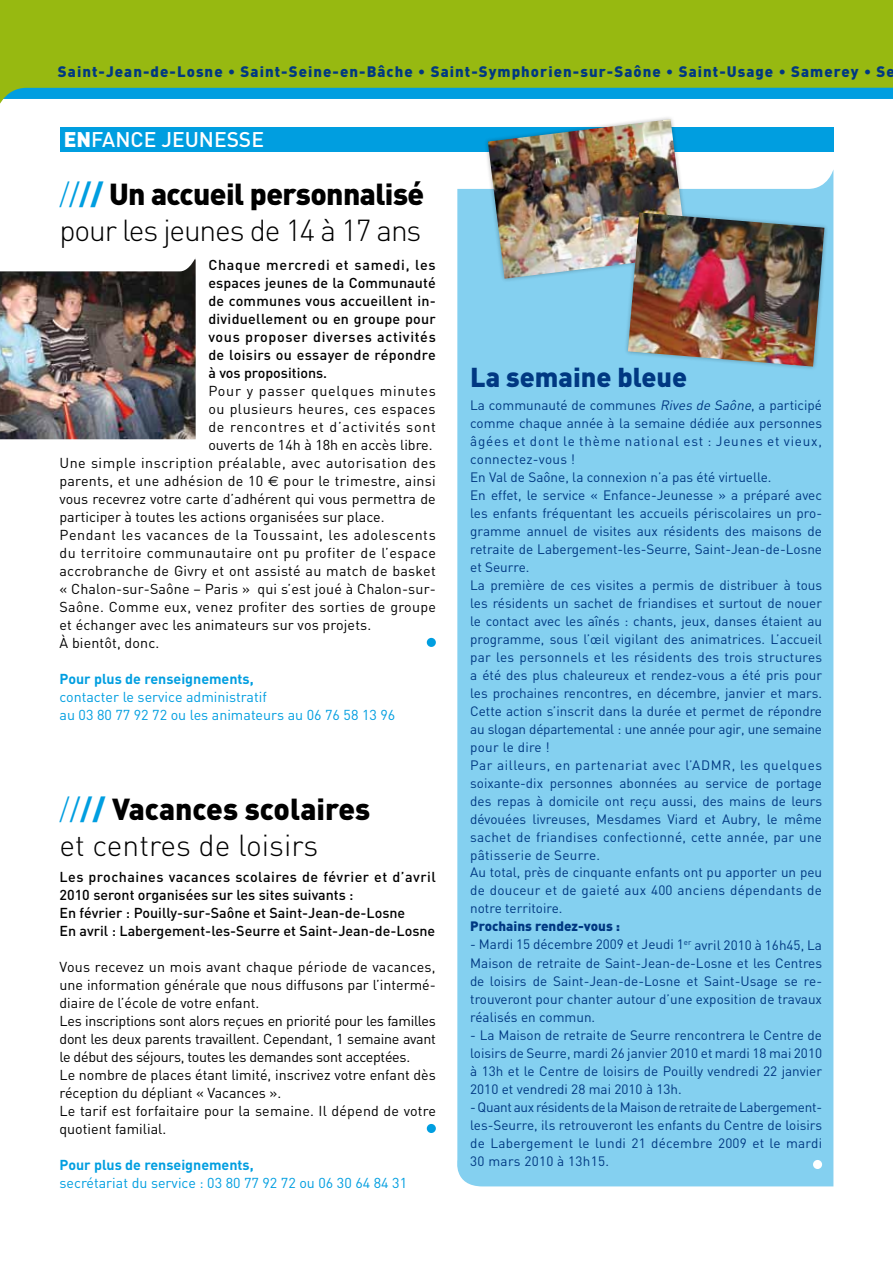
<style>
.page{position:relative;width:893px;height:1263px;background:#fff}
.page>*{position:absolute;margin:0;border:0;box-sizing:border-box;transform-origin:0 0}
.t1{font:300 30px/36px "DIN";letter-spacing:-.04em;color:#000}
.t2{font:300 30px/36px "DIN";color:#000}
.t3{font:900 27px "DIN";color:#003882}
.t4{font:500 21px "DIN";color:#fff}
.t5{font:900 15px "DIN";letter-spacing:.07em;color:#003882}
.t6{font:14.25px/18px "DIN";letter-spacing:.005em;color:#000}
.t7{font:500 14.25px/18px "DIN";color:#000;text-align:justify}
.t8{font:14.25px/18px "DIN";color:#009ee0}
.t9{font:14.25px "DIN";letter-spacing:.035em;color:#000}
.t10{font:14.25px "DIN";letter-spacing:.05em;color:#000}
.t11{font:700 14.25px "DIN";color:#009ee0}
.t12{font:14.25px "DIN";letter-spacing:.03em;color:#000}
.t13{font:14.25px "DIN";letter-spacing:.045em;color:#000}
.t14{font:13.5px/18px "DIN";color:#003882;text-align:justify}
.t15{font:900 13.5px "DIN";color:#003882}
.s1{font-weight:900}
.s2{color:#009ee0}
.s3{font-weight:400;color:#009ee0}
.s4{font-weight:700;color:#009ee0}
.s5{font-weight:900;color:#009ee0}
.s6{font-family:"Euro Sans"}
.s7{font-style:italic}
</style>
<div class="page">
<svg style="left:0;top:0;width:893px;height:171px;fill:#97b911"></svg>
<div style="left:427px;top:638px;width:9px;height:9px;background:#009ee0;border-radius:50%"></div>
<div style="left:453px;top:169px;width:380px;height:1017px;background:#84d0f0"></div>
<div style="left:813px;top:1160px;width:9px;height:9px;background:#fff;border-radius:50%"></div>
<div style="left:60px;top:128px;width:773px;height:24px;background:#009ee0"></div>
<div style="left:427px;top:1124px;width:9px;height:9px;background:#009ee0;border-radius:50%"></div>
<div style="left:483px;top:115px;width:345px;height:256px;background:#000;opacity:.3"></div>
<img style="left:488px;top:119px;width:199px;height:160px">
<img style="left:628px;top:212px;width:196px;height:155px">
<img style="left:0;top:259px;width:196px;height:180px">
<p class="t5" style="left:58px;top:61px;width:838px">Saint-Jean-de-Losne • Saint-Seine-en-Bâche • Saint-Symphorien-sur-Saône • Saint-Usage • Samerey • Se</p>
<h3 class="t4" style="left:64px;top:126px;width:202px"><span class="s1">EN</span>FANCE JEUNESSE</h3>
<h1 class="t1" style="left:60px;top:176px;width:366px"><span class="s2">/</span><span class="s3">/</span><span class="s4">/</span><span class="s5">/</span> <span class="s1">Un accueil personnalisé </span>pour les jeunes de 14 à 17 ans</h1>
<p class="t7" style="left:208px;top:255px;width:229px">Chaque mercredi et samedi, les espaces jeunes de la Communauté de communes vous accueillent in&shy;dividuellement ou en groupe pour vous proposer diverses activités de loisirs ou essayer de répondre à vos propositions.</p>
<p class="t10" style="left:208px;top:382px;width:229px">Pour y passer quelques minutes</p>
<p class="t9" style="left:208px;top:400px;width:229px">ou plusieurs heures, ces espaces</p>
<p class="t10" style="left:208px;top:418px;width:229px">de rencontres et d’activités sont</p>
<p class="t6" style="left:208px;top:436px;width:226px">ouverts de 14h à 18h en accès libre.</p>
<p class="t9" style="left:60px;top:454px;width:378px">Une simple inscription préalable, avec autorisation des</p>
<p class="t6" style="left:60px;top:472px;width:378px">parents, et une adhésion de 10 <span class="s6">€</span> pour le trimestre, ainsi</p>
<p class="t6" style="left:60px;top:490px;width:378px">vous recevrez votre carte d’adhérent qui vous permettra de</p>
<p class="t6" style="left:60px;top:508px;width:327px">participer à toutes les actions organisées sur place.</p>
<p class="t13" style="left:60px;top:526px;width:378px">Pendant les vacances de la Toussaint, les adolescents</p>
<p class="t12" style="left:60px;top:544px;width:378px">du territoire communautaire ont pu profiter de l’espace</p>
<p class="t6" style="left:60px;top:562px;width:378px">accrobranche de Givry et ont assisté au match de basket</p>
<p class="t6" style="left:60px;top:580px;width:378px">« Chalon-sur-Saône – Paris » qui s’est joué à Chalon-sur-</p>
<p class="t6" style="left:60px;top:598px;width:378px">Saône. Comme eux, venez profiter des sorties de groupe</p>
<p class="t6" style="left:60px;top:616px;width:313px">et échanger avec les animateurs sur vos projets.</p>
<p class="t6" style="left:60px;top:634px;width:101px">À bientôt, donc.</p>
<p class="t11" style="left:60px;top:670px;width:196px">Pour plus de renseignements,</p>
<p class="t8" style="left:60px;top:688px;width:337px">contacter le service administratif<br>au 03 80 77 92 72 ou les animateurs au 06 76 58 13 96</p>
<h1 class="t2" style="left:60px;top:790px;width:312px"><span class="s2">/</span><span class="s3">/</span><span class="s4">/</span><span class="s5">/</span> <span class="s1">Vacances scolaires </span>et centres de loisirs</h1>
<p class="t7" style="left:60px;top:867px;width:378px;text-align:left">Les prochaines vacances scolaires de février et d’avril 2010 seront organisées sur les sites suivants :<br>En février : Pouilly-sur-Saône et Saint-Jean-de-Losne<br>En avril : Labergement-les-Seurre et Saint-Jean-de-Losne</p>
<p class="t6" style="left:60px;top:958px;width:378px">Vous recevez un mois avant chaque période de vacances, une information générale que nous diffusons par l’intermé&shy;diaire de l’école de votre enfant.<br>Les inscriptions sont alors reçues en priorité pour les familles dont les deux parents travaillent. Cependant, 1 semaine avant le début des séjours, toutes les demandes sont acceptées.<br>Le nombre de places étant limité, inscrivez votre enfant dès réception du dépliant « Vacances ».<br>Le tarif est forfaitaire pour la semaine. Il dépend de votre quotient familial.</p>
<p class="t11" style="left:60px;top:1156px;width:196px">Pour plus de renseignements,</p>
<p class="t8" style="left:60px;top:1174px;width:349px">secrétariat du service : 03 80 77 92 72 ou 06 30 64 84 31</p>
<h2 class="t3" style="left:470px;top:359px;width:219px">La semaine bleue</h2>
<p class="t14" style="left:470px;top:395px;width:353px;text-align:left">La communauté de communes <span class="s7">Rives de Saône</span>, a participé comme chaque année à la semaine dédiée aux personnes âgées et dont le thème national est : Jeunes et vieux, connectez-vous !<br>En Val de Saône, la connexion n’a pas été virtuelle.<br>En effet, le service « Enfance-Jeunesse » a préparé avec les enfants fréquentant les accueils périscolaires un pro&shy;gramme annuel de visites aux résidents des maisons de retraite de Labergement-les-Seurre, Saint-Jean-de-Losne et Seurre.<br>La première de ces visites a permis de distribuer à tous les résidents un sachet de friandises et surtout de nouer le contact avec les aînés : chants, jeux, danses étaient au programme, sous l’œil vigilant des animatrices. L’accueil par les personnels et les résidents des trois structures a été des plus chaleureux et rendez-vous a été pris pour les prochaines rencontres, en décembre, janvier et mars.<br>Cette action s’inscrit dans la durée et permet de répondre au slogan départemental : une année pour agir, une semaine pour le dire !<br>Par ailleurs, en partenariat avec l’ADMR, les quelques soixante-dix personnes abonnées au service de portage des repas à domicile ont reçu aussi, des mains de leurs dévouées livreuses, Mesdames Viard et Aubry, le même sachet de friandises confectionné, cette année, par une pâtisserie de Seurre.<br>Au total, près de cinquante enfants ont pu apporter un peu de douceur et de gaieté aux 400 anciens dépendants de notre territoire.</p>
<p class="t15" style="left:470px;top:917px;width:151px">Prochains rendez-vous :</p>
<p class="t14" style="left:470px;top:935px;width:353px">- Mardi 15 décembre 2009 et Jeudi 1<sup>er</sup> avril 2010 à 16h45, La Maison de retraite de Saint-Jean-de-Losne et les Centres de loisirs de Saint-Jean-de-Losne et Saint-Usage se re&shy;trouveront pour chanter autour d’une exposition de travaux réalisés en commun.</p>
<p class="t14" style="left:470px;top:1025px;width:353px">- La Maison de retraite de Seurre rencontrera le Centre de loisirs de Seurre, mardi 26 janvier 2010 et mardi 18 mai 2010 à 13h et le Centre de loisirs de Pouilly vendredi 22 janvier 2010 et vendredi 28 mai 2010 à 13h.</p>
<p class="t14" style="left:470px;top:1097px;width:353px">- Quant aux résidents de la Maison de retraite de Labergement&shy;les-Seurre, ils retrouveront les enfants du Centre de loisirs de Labergement le lundi 21 décembre 2009 et le mardi 30 mars 2010 à 13h15.</p>
</div>
